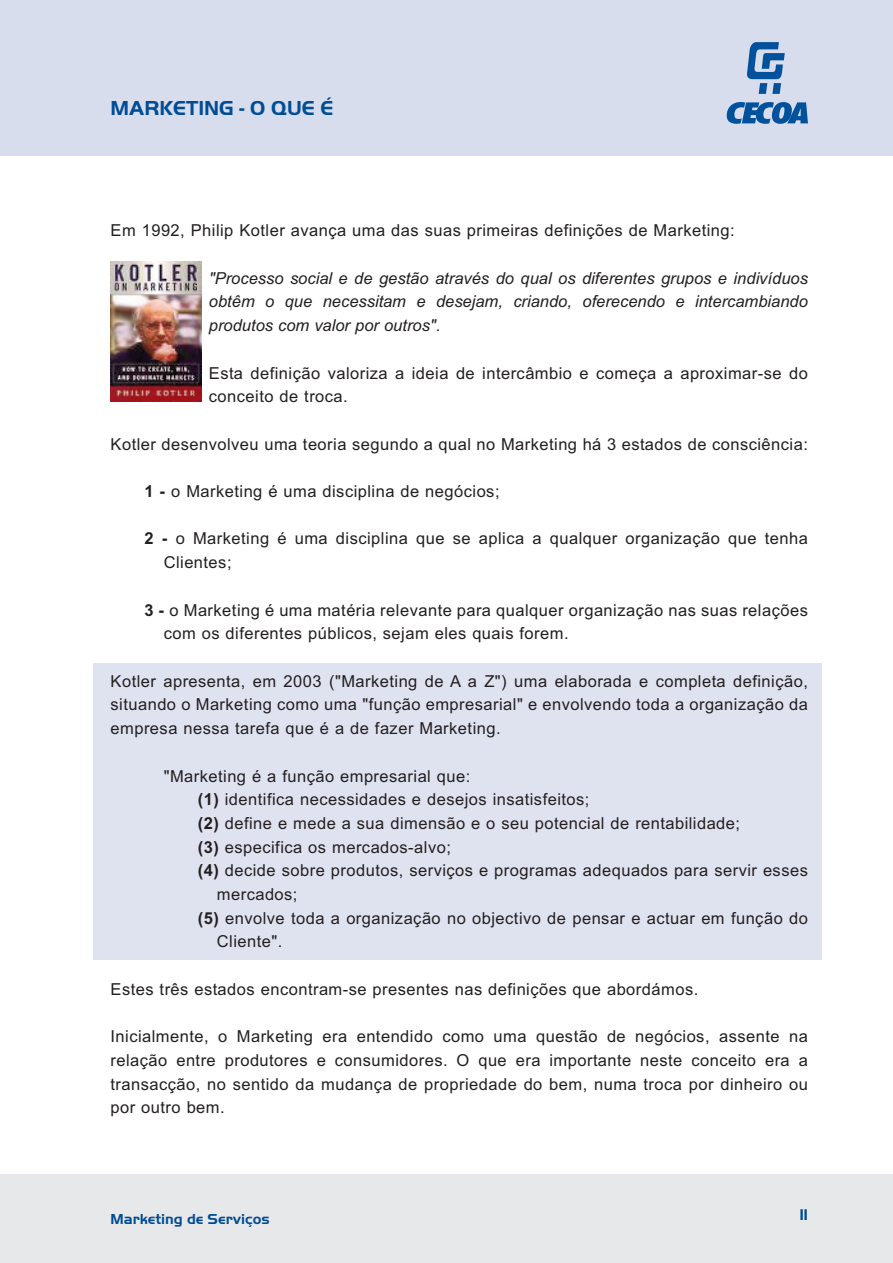
<style>
.page{position:relative;width:893px;height:1263px;background:#fff}
.page>*{position:absolute;margin:0;border:0;box-sizing:border-box;transform-origin:0 0}
.t1{font:700 21px "Handel Got D";color:#014d95}
.t2{font:16.5px/23.7px "Arial";letter-spacing:.03em;color:#231f20}
.t3{font:italic 16.5px/23.7px "Arial";color:#231f20;text-align:justify}
.t4{font:700 15px "Handel Got D";color:#014d95}
.t5{font:15px "Handel Gothic BT";color:#014d95}
.s1{font-style:normal}
.s2{font-weight:700}
</style>
<div class="page">
<div style="left:94px;top:663px;width:728px;height:297px;background:#dfe3f0"></div>
<div style="left:0;top:0;width:893px;height:155px;background:#d8dded"></div>
<div style="left:0;top:1175px;width:893px;height:88px;background:#e7e8e9"></div>
<svg style="left:747px;top:42px;width:38px;height:52px"></svg>
<svg style="left:727px;top:102px;width:81px;height:22px"></svg>
<img style="left:111px;top:261px;width:90px;height:140px">
<p class="t1" style="left:111px;top:95px;width:224px">MARKETING - O QUE É</p>
<p class="t2" style="left:111px;top:219px;width:626px">Em 1992, Philip Kotler avança uma das suas primeiras definições de Marketing:</p>
<p class="t3" style="left:209px;top:266px;width:600px">"Processo social e de gestão através do qual os diferentes grupos e indivíduos obtêm o que necessitam e desejam, criando, oferecendo e intercambiando produtos com valor por outros"<span class="s1">.</span></p>
<p class="t2" style="left:209px;top:361px;width:601px">Esta definição valoriza a ideia de intercâmbio e começa a aproximar-se do conceito de troca.</p>
<p class="t2" style="left:111px;top:432px;width:699px">Kotler desenvolveu uma teoria segundo a qual no Marketing há 3 estados de consciência:</p>
<p class="t2" style="left:145px;top:479px;width:356px"><span class="s2">1 -</span> o Marketing é uma disciplina de negócios;</p>
<p class="t2" style="left:164px;top:527px;width:646px;text-indent:-19px"><span class="s2">2 -</span> o Marketing é uma disciplina que se aplica a qualquer organização que tenha<br>Clientes;</p>
<p class="t2" style="left:164px;top:598px;width:646px;text-indent:-19px"><span class="s2">3 -</span> o Marketing é uma matéria relevante para qualquer organização nas suas relações com os diferentes públicos, sejam eles quais forem.</p>
<p class="t2" style="left:111px;top:669px;width:699px;text-align:justify">Kotler apresenta, em 2003 ("Marketing de A a Z") uma elaborada e completa definição, situando o Marketing como uma "função empresarial" e envolvendo toda a organização da empresa nessa tarefa que é a de fazer Marketing.</p>
<p class="t2" style="left:164px;top:764px;width:308px">"Marketing é a função empresarial que:</p>
<p class="t2" style="left:198px;top:788px;width:393px"><span class="s2">(1)</span> identifica necessidades e desejos insatisfeitos;</p>
<p class="t2" style="left:198px;top:811px;width:544px"><span class="s2">(2)</span> define e mede a sua dimensão e o seu potencial de rentabilidade;</p>
<p class="t2" style="left:198px;top:835px;width:255px"><span class="s2">(3)</span> especifica os mercados-alvo;</p>
<p class="t2" style="left:198px;top:859px;width:612px"><span class="s2">(4)</span> decide sobre produtos, serviços e programas adequados para servir esses</p>
<p class="t2" style="left:217px;top:882px;width:82px">mercados;</p>
<p class="t2" style="left:198px;top:906px;width:612px"><span class="s2">(5)</span> envolve toda a organização no objectivo de pensar e actuar em função do</p>
<p class="t2" style="left:217px;top:930px;width:67px">Cliente".</p>
<p class="t2" style="left:111px;top:977px;width:589px">Estes três estados encontram-se presentes nas definições que abordámos.</p>
<p class="t2" style="left:111px;top:1025px;width:699px;text-align:justify">Inicialmente, o Marketing era entendido como uma questão de negócios, assente na relação entre produtores e consumidores. O que era importante neste conceito era a transacção, no sentido da mudança de propriedade do bem, numa troca por dinheiro ou por outro bem.</p>
<p class="t4" style="left:111px;top:1210px;width:161px">Marketing de Serviços</p>
<p class="t5" style="left:800px;top:1205px;width:10px">11</p>
</div>
